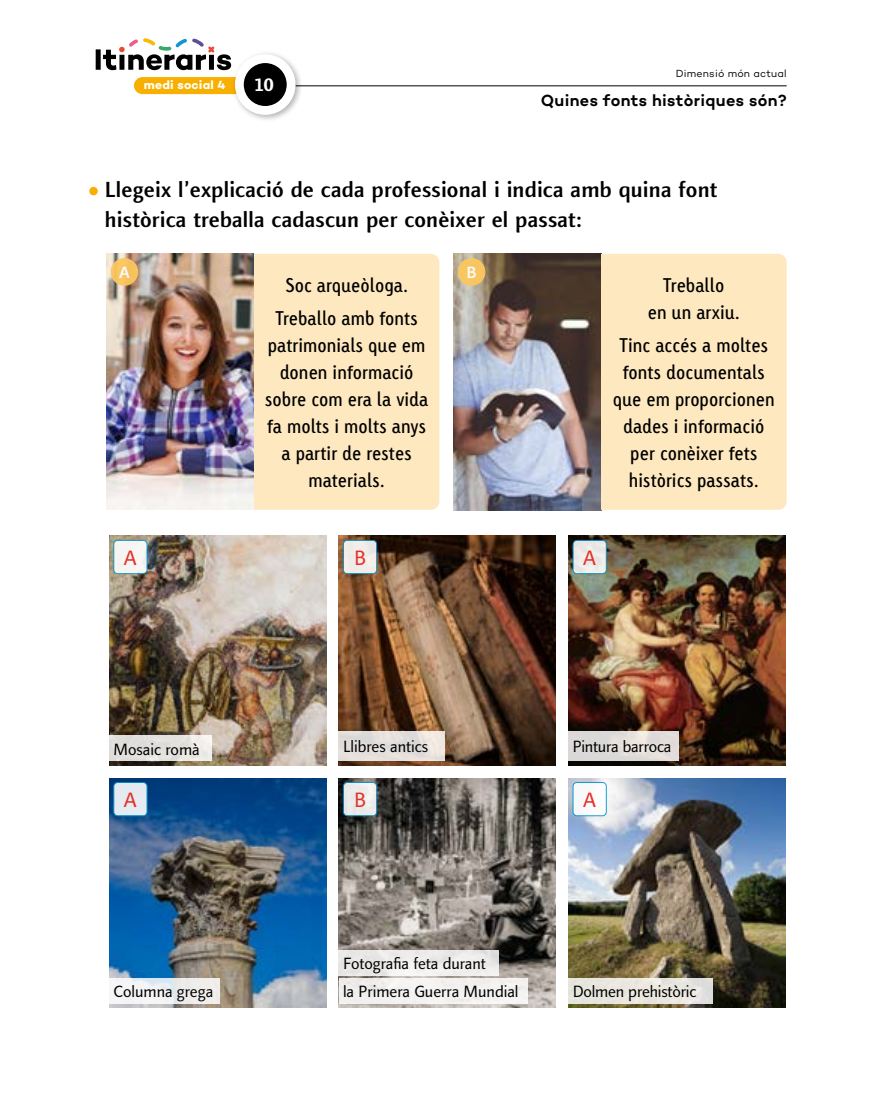
<style>
.page{position:relative;width:893px;height:1104px;background:#fff}
.page>*{position:absolute;margin:0;border:0;box-sizing:border-box;transform-origin:0 0}
.t1{font:500 22.2px/30px "Linotype Finnegan";letter-spacing:.01em;color:#000}
.t2{font:21px "Linotype Finnegan";color:#e43129}
.t3{font:700 19.2px "Linotype Finnegan";color:#fff}
.t4{font:18.75px/27px "Linotype Tetria";color:#000;text-align:center}
.t5{font:16.5px "Linotype Finnegan";color:#000}
.t6{font:600 16.5px "Campton";letter-spacing:.02em;color:#000}
.t7{font:500 16.5px "Linotype Finnegan";color:#fff}
.t8{font:700 12.15px "Campton";letter-spacing:.02em;color:#fff}
.t9{font:10.5px "Campton";letter-spacing:.02em;color:#000}
</style>
<div class="page">
<hr style="left:265px;top:85px;width:522px;height:1px;background:#000">
<svg style="left:96px;top:38px;width:135px;height:32px"></svg>
<div style="left:134px;top:77px;width:162px;height:17px;background:#f8b000;border-radius:9px"></div>
<div style="left:232px;top:51px;width:72px;height:72px;background:#000;opacity:.3"></div>
<div style="left:235px;top:54px;width:61px;height:61px;background:#fff;border-radius:50%"></div>
<div style="left:244px;top:63px;width:43px;height:43px;background:#000;border-radius:50%"></div>
<div style="left:89px;top:187px;width:9px;height:8px;background:#f8b000;border-radius:50%"></div>
<img style="left:109px;top:778px;width:217px;height:229px">
<img style="left:109px;top:535px;width:217px;height:230px">
<img style="left:339px;top:778px;width:217px;height:229px">
<img style="left:339px;top:535px;width:217px;height:230px">
<img style="left:568px;top:778px;width:217px;height:229px">
<img style="left:568px;top:535px;width:217px;height:230px">
<svg style="left:109px;top:977px;width:111px;height:26px;fill:#f1eff3"></svg>
<div style="left:109px;top:735px;width:102px;height:26px;background:linear-gradient(to right,#dddbda,#eceae6)"></div>
<div style="left:339px;top:977px;width:188px;height:26px;background:#f3f1f0"></div>
<div style="left:339px;top:950px;width:160px;height:25px;background:#edeceb"></div>
<div style="left:339px;top:731px;width:106px;height:29px;background:linear-gradient(to right,#dedbd9,#e9e3de)"></div>
<div style="left:568px;top:977px;width:145px;height:26px;background:#e8e6df"></div>
<div style="left:568px;top:731px;width:111px;height:29px;background:linear-gradient(to right,#dad9d8,#e7e1dc)"></div>
<div style="left:114px;top:540px;width:33px;height:33px;background:#f7f5f2;border-radius:4px"></div>
<div style="left:113px;top:540px;width:34px;height:34px;border:1px solid #0095ca;border-radius:4px"></div>
<div style="left:343px;top:540px;width:34px;height:33px;background:#f2ede9;border-radius:4px"></div>
<div style="left:343px;top:540px;width:34px;height:34px;border:1px solid #0095ca;border-radius:4px"></div>
<div style="left:573px;top:540px;width:33px;height:33px;background:#edebe9;border-radius:4px"></div>
<div style="left:573px;top:540px;width:34px;height:34px;border:1px solid #0095ca;border-radius:4px"></div>
<div style="left:114px;top:782px;width:33px;height:33px;background:#e5ebf1;border-radius:4px"></div>
<div style="left:113px;top:782px;width:34px;height:34px;border:1px solid #0095ca;border-radius:4px"></div>
<div style="left:343px;top:782px;width:34px;height:33px;background:#ebebeb;border-radius:4px"></div>
<div style="left:343px;top:782px;width:34px;height:34px;border:1px solid #0095ca;border-radius:4px"></div>
<div style="left:573px;top:782px;width:33px;height:33px;background:#fff;border-radius:4px"></div>
<div style="left:573px;top:782px;width:34px;height:34px;border:1px solid #0095ca;border-radius:4px"></div>
<div style="left:254px;top:254px;width:185px;height:256px;background:#fee8bf"></div>
<img style="left:106px;top:254px;width:148px;height:256px">
<img style="left:454px;top:254px;width:147px;height:256px">
<div style="left:601px;top:254px;width:186px;height:256px;background:#fee8bf"></div>
<div style="left:111px;top:258px;width:27px;height:28px;background:#fcc75e;border-radius:50%"></div>
<div style="left:458px;top:258px;width:27px;height:28px;background:#fcc75e;border-radius:50%"></div>
<p class="t8" style="left:144px;top:78px;width:83px">medi social 4</p>
<p class="t3" style="left:254px;top:74px;width:22px">10</p>
<p class="t9" style="left:676px;top:66px;width:112px">Dimensió món actual</p>
<p class="t6" style="left:541px;top:89px;width:247px">Quines fonts històriques són?</p>
<p class="t1" style="left:105px;top:175px;width:614px">Llegeix l’explicació de cada professional i indica amb quina font històrica treballa cadascun per conèixer el passat:</p>
<p class="t7" style="left:119px;top:263px;width:12px">A</p>
<p class="t7" style="left:467px;top:263px;width:12px">B</p>
<p class="t4" style="left:275px;top:268px;width:144px;line-height:33.3px">Soc arqueòloga.<br>Treballo amb fonts</p>
<p class="t4" style="left:265px;top:331px;width:165px">patrimonials que em donen informació sobre com era la vida fa molts i molts anys a partir de restes materials.</p>
<p class="t4" style="left:648px;top:271px;width:94px">Treballo<br>en un arxiu.</p>
<p class="t4" style="left:613px;top:331px;width:164px">Tinc accés a moltes fonts documentals que em proporcionen dades i informació per conèixer fets històrics passats.</p>
<p class="t2" style="left:124px;top:545px;width:14px">A</p>
<p class="t2" style="left:354px;top:545px;width:14px">B</p>
<p class="t2" style="left:583px;top:545px;width:14px">A</p>
<p class="t5" style="left:113px;top:739px;width:88px">Mosaic romà</p>
<p class="t5" style="left:343px;top:736px;width:87px">Llibres antics</p>
<p class="t5" style="left:573px;top:736px;width:100px">Pintura barroca</p>
<p class="t2" style="left:124px;top:787px;width:14px">A</p>
<p class="t2" style="left:354px;top:787px;width:14px">B</p>
<p class="t2" style="left:583px;top:787px;width:14px">A</p>
<p class="t5" style="left:343px;top:953px;width:144px">Fotografia feta durant</p>
<p class="t5" style="left:113px;top:981px;width:101px">Columna grega</p>
<p class="t5" style="left:343px;top:981px;width:177px">la Primera Guerra Mundial</p>
<p class="t5" style="left:573px;top:981px;width:125px">Dolmen prehistòric</p>
</div>
